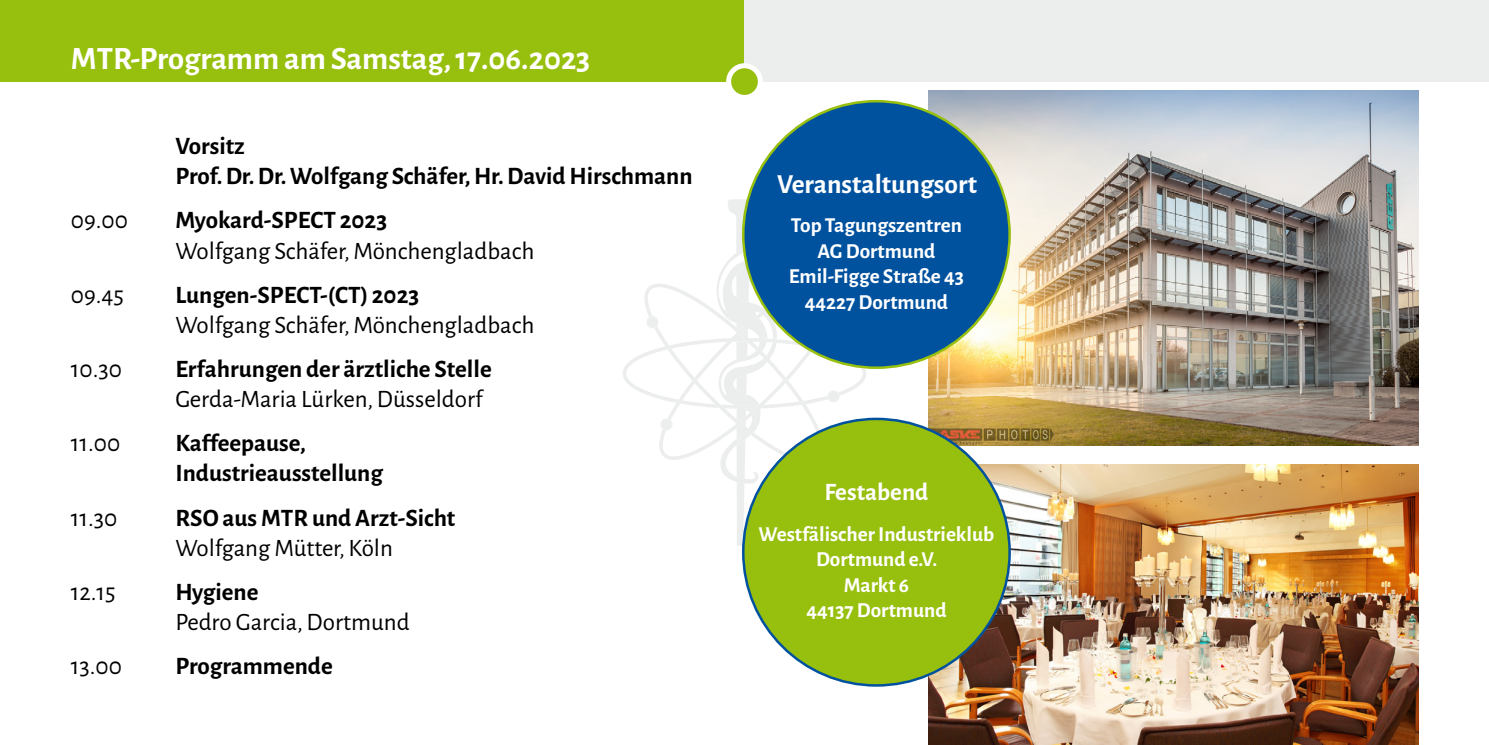
<style>
.page{position:relative;width:1489px;height:745px;background:#fff}
.page>*{position:absolute;margin:0;border:0;box-sizing:border-box;transform-origin:0 0}
.t1{font:700 32.5px "Alegreya Sans";color:#fff}
.t2{font:700 27.5px "Alegreya Sans";color:#fff}
.t3{font:700 25px/30px "Alegreya Sans";color:#000}
.t4{font:25px "Alegreya Sans";color:#000}
.t5{font:700 25px "Alegreya Sans";color:#fff}
.t6{font:700 21.25px/25.5px "Alegreya Sans";color:#fff;text-align:center}
</style>
<div class="page">
<svg style="left:623px;top:199px;width:243px;height:346px"></svg>
<div style="left:0;top:0;width:744px;height:81px;background:#97bf0d"></div>
<img style="left:928px;top:464px;width:489px;height:280px">
<img style="left:928px;top:91px;width:489px;height:354px">
<div style="left:743px;top:101px;width:266px;height:266px;background:#00519e;border-radius:50%"></div>
<div style="left:743px;top:418px;width:266px;height:267px;background:#97bf0d;border-radius:50%"></div>
<div style="left:744px;top:0;width:744px;height:81px;background:#eceded"></div>
<div style="left:728px;top:66px;width:32px;height:31px;background:#97bf0d;border-radius:50%"></div>
<div style="left:726px;top:63px;width:36px;height:37px;border:5px solid #fff;border-radius:50%"></div>
<h1 class="t1" style="left:71px;top:34px;width:521px">MTR-Programm am Samstag, 17.06.2023</h1>
<p class="t4" style="left:71px;top:203px;width:59px">09.00</p>
<p class="t4" style="left:71px;top:277px;width:55px">09.45</p>
<p class="t4" style="left:71px;top:352px;width:53px">10.30</p>
<p class="t4" style="left:71px;top:426px;width:51px">11.00</p>
<p class="t4" style="left:71px;top:500px;width:48px">11.30</p>
<p class="t4" style="left:71px;top:574px;width:46px">12.15</p>
<p class="t4" style="left:71px;top:648px;width:53px">13.00</p>
<p class="t3" style="left:175px;top:129px;width:518px">Vorsitz<br>Prof. Dr. Dr. Wolfgang Schäfer, Hr. David Hirschmann</p>
<p class="t3" style="left:175px;top:203px;width:213px">Myokard-SPECT 2023</p>
<p class="t4" style="left:175px;top:233px;width:360px">Wolfgang Schäfer, Mönchengladbach</p>
<p class="t3" style="left:175px;top:278px;width:245px">Lungen-SPECT-(CT) 2023</p>
<p class="t4" style="left:175px;top:307px;width:360px">Wolfgang Schäfer, Mönchengladbach</p>
<p class="t3" style="left:175px;top:352px;width:318px">Erfahrungen der ärztliche Stelle</p>
<p class="t4" style="left:175px;top:382px;width:309px">Gerda-Maria Lürken, Düsseldorf</p>
<p class="t3" style="left:175px;top:426px;width:209px">Kaffeepause,<br>Industrieausstellung</p>
<p class="t3" style="left:175px;top:500px;width:281px">RSO aus MTR und Arzt-Sicht</p>
<p class="t4" style="left:175px;top:530px;width:219px">Wolfgang Mütter, Köln</p>
<p class="t3" style="left:175px;top:574px;width:85px">Hygiene</p>
<p class="t4" style="left:175px;top:604px;width:236px">Pedro Garcia, Dortmund</p>
<p class="t3" style="left:175px;top:648px;width:159px">Programmende</p>
<p class="t2" style="left:777px;top:164px;width:201px">Veranstaltungsort</p>
<p class="t6" style="left:789px;top:211px;width:176px">Top Tagungszentren<br>AG Dortmund<br>Emil-Figge Straße 43<br>44227 Dortmund</p>
<p class="t5" style="left:824px;top:473px;width:105px">Festabend</p>
<p class="t6" style="left:758px;top:519px;width:237px">Westfälischer Industrieklub<br>Dortmund e.V.<br>Markt 6<br>44137 Dortmund</p>
</div>
